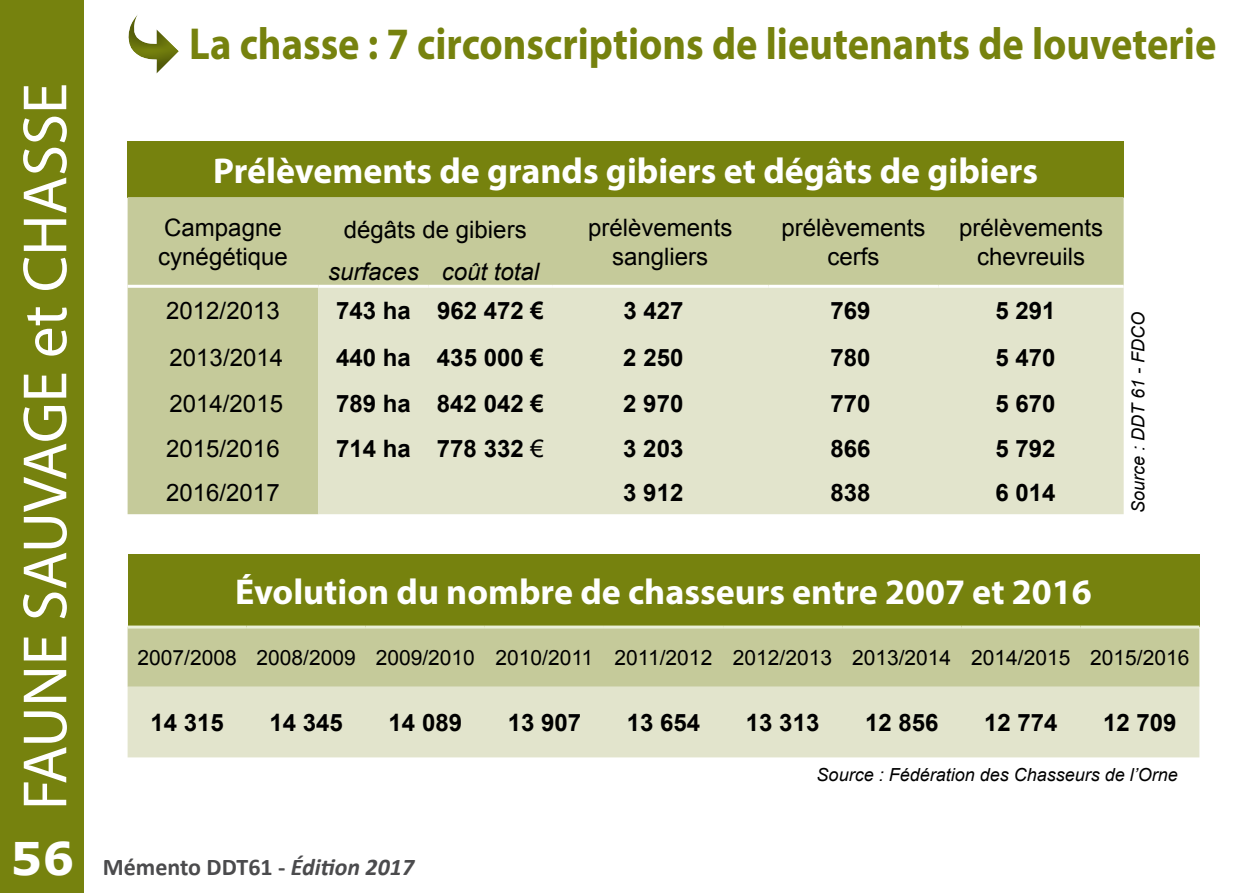
<style>
.page{position:relative;width:1259px;height:893px;background:#fff}
.page>*{position:absolute;margin:0;border:0;box-sizing:border-box;transform-origin:0 0}
.t1{font:63px "Myriad Pro";color:#fff}
.t2{font:700 45px "Myriad Pro";color:#76820e;scale:.9 1}
.t3{font:700 45px "Verdana";color:#fff}
.t4{font:700 36px "Myriad Pro";color:#fff}
.t5{font:700 24px "Arial";color:#000}
.t6{font:24px/28.8px "Arial";color:#000;text-align:center}
.t7{font:700 24px "Calibri";color:#4b4b4d}
.t8{font:italic 24px "Arial";color:#000}
.t9{font:21px "Arial";color:#000}
.t10{font:italic 18px "Arial";color:#000}
.s1{font-weight:400}
.s2{font-style:italic}
</style>
<div class="page">
<div style="left:0;top:0;width:84px;height:893px;background:#76820e"></div>
<div style="left:102px;top:0;width:102px;height:74px;background:#000;opacity:.5"></div>
<div style="left:128px;top:141px;width:995px;height:56px;background:#76820e"></div>
<div style="left:128px;top:197px;width:995px;height:317px;background:#c5ca9a"></div>
<div style="left:318px;top:288px;width:805px;height:226px;background:#e2e4cc"></div>
<hr style="left:128px;top:285px;width:190px;height:3px;background:#fff">
<hr style="left:318px;top:285px;width:111px;height:3px;background:#fff">
<hr style="left:429px;top:285px;width:123px;height:3px;background:#fff">
<hr style="left:552px;top:285px;width:216px;height:3px;background:#fff">
<hr style="left:768px;top:285px;width:170px;height:3px;background:#fff">
<hr style="left:938px;top:285px;width:185px;height:3px;background:#fff">
<div style="left:128px;top:555px;width:1071px;height:72px;background:#76820e"></div>
<div style="left:128px;top:628px;width:1071px;height:59px;background:#c5ca9a"></div>
<div style="left:128px;top:687px;width:1071px;height:70px;background:#e2e4cc"></div>
<hr style="left:128px;top:625px;width:119px;height:3px;background:#eaf0d8">
<hr style="left:247px;top:625px;width:119px;height:3px;background:#eaf0d8">
<hr style="left:366px;top:625px;width:119px;height:3px;background:#eaf0d8">
<hr style="left:485px;top:625px;width:119px;height:3px;background:#eaf0d8">
<hr style="left:604px;top:625px;width:119px;height:3px;background:#eaf0d8">
<hr style="left:723px;top:625px;width:119px;height:3px;background:#eaf0d8">
<hr style="left:842px;top:625px;width:119px;height:3px;background:#eaf0d8">
<hr style="left:961px;top:625px;width:119px;height:3px;background:#eaf0d8">
<hr style="left:1080px;top:625px;width:119px;height:3px;background:#eaf0d8">
<h1 class="t1" style="left:6px;top:810px;width:729px;rotate:-90deg">FAUNE SAUVAGE et CHASSE</h1>
<h2 class="t3" style="left:11px;top:827px;width:65px">56</h2>
<h2 class="t2" style="left:189px;top:15px;width:1142px">La chasse : 7 circonscriptions de lieutenants de louveterie</h2>
<h3 class="t4" style="left:213px;top:147px;width:826px">Prélèvements de grands gibiers et dégâts de gibiers</h3>
<p class="t6" style="left:158px;top:213px;width:131px;text-align:left">Campagne cynégétique</p>
<p class="t6" style="left:344px;top:215px;width:184px">dégâts de gibiers</p>
<p class="t6" style="left:588px;top:213px;width:146px">prélèvements sangliers</p>
<p class="t6" style="left:781px;top:213px;width:146px">prélèvements cerfs</p>
<p class="t6" style="left:959px;top:213px;width:146px">prélèvements chevreuils</p>
<p class="t8" style="left:328px;top:256px;width:212px">surfaces coût total</p>
<p class="t6" style="left:166px;top:296px;width:115px">2012/2013</p>
<p class="t5" style="left:336px;top:294px;width:209px">743 ha 962 472 €</p>
<p class="t5" style="left:623px;top:294px;width:62px">3 427</p>
<p class="t5" style="left:830px;top:294px;width:42px">769</p>
<p class="t5" style="left:995px;top:294px;width:62px">5 291</p>
<p class="t6" style="left:170px;top:344px;width:115px">2013/2014</p>
<p class="t5" style="left:336px;top:342px;width:209px">440 ha 435 000 €</p>
<p class="t5" style="left:623px;top:342px;width:62px">2 250</p>
<p class="t5" style="left:830px;top:342px;width:42px">780</p>
<p class="t5" style="left:995px;top:342px;width:62px">5 470</p>
<p class="t6" style="left:170px;top:390px;width:115px">2014/2015</p>
<p class="t5" style="left:336px;top:388px;width:209px">789 ha 842 042 €</p>
<p class="t5" style="left:623px;top:388px;width:62px">2 970</p>
<p class="t5" style="left:830px;top:388px;width:42px">770</p>
<p class="t5" style="left:995px;top:388px;width:62px">5 670</p>
<p class="t6" style="left:166px;top:434px;width:115px">2015/2016</p>
<p class="t5" style="left:336px;top:432px;width:209px">714 ha 778 332 <span class="s1">€</span></p>
<p class="t5" style="left:623px;top:432px;width:62px">3 203</p>
<p class="t5" style="left:830px;top:432px;width:42px">866</p>
<p class="t5" style="left:995px;top:432px;width:62px">5 792</p>
<p class="t6" style="left:166px;top:478px;width:115px">2016/2017</p>
<p class="t5" style="left:623px;top:476px;width:62px">3 912</p>
<p class="t5" style="left:830px;top:476px;width:42px">838</p>
<p class="t5" style="left:995px;top:476px;width:62px">6 014</p>
<h3 class="t4" style="left:235px;top:569px;width:858px">Évolution du nombre de chasseurs entre 2007 et 2016</h3>
<p class="t10" style="left:1126px;top:513px;width:203px;rotate:-90deg">Source : DDT 61 - FDCO</p>
<p class="t9" style="left:137px;top:643px;width:1053px">2007/2008 2008/2009 2009/2010 2010/2011 2011/2012 2012/2013 2013/2014 2014/2015 2015/2016</p>
<p class="t5" style="left:150px;top:706px;width:75px">14 315</p>
<p class="t5" style="left:269px;top:706px;width:75px">14 345</p>
<p class="t5" style="left:389px;top:706px;width:75px">14 089</p>
<p class="t5" style="left:508px;top:706px;width:75px">13 907</p>
<p class="t5" style="left:627px;top:706px;width:75px">13 654</p>
<p class="t5" style="left:746px;top:706px;width:75px">13 313</p>
<p class="t5" style="left:865px;top:706px;width:75px">12 856</p>
<p class="t5" style="left:984px;top:706px;width:75px">12 774</p>
<p class="t5" style="left:1103px;top:706px;width:75px">12 709</p>
<p class="t10" style="left:816px;top:763px;width:363px">Source : Fédération des Chasseurs de l’Orne</p>
<p class="t7" style="left:103px;top:852px;width:313px">Mémento DDT61 - <span class="s2">Édition 2017</span></p>
</div>
